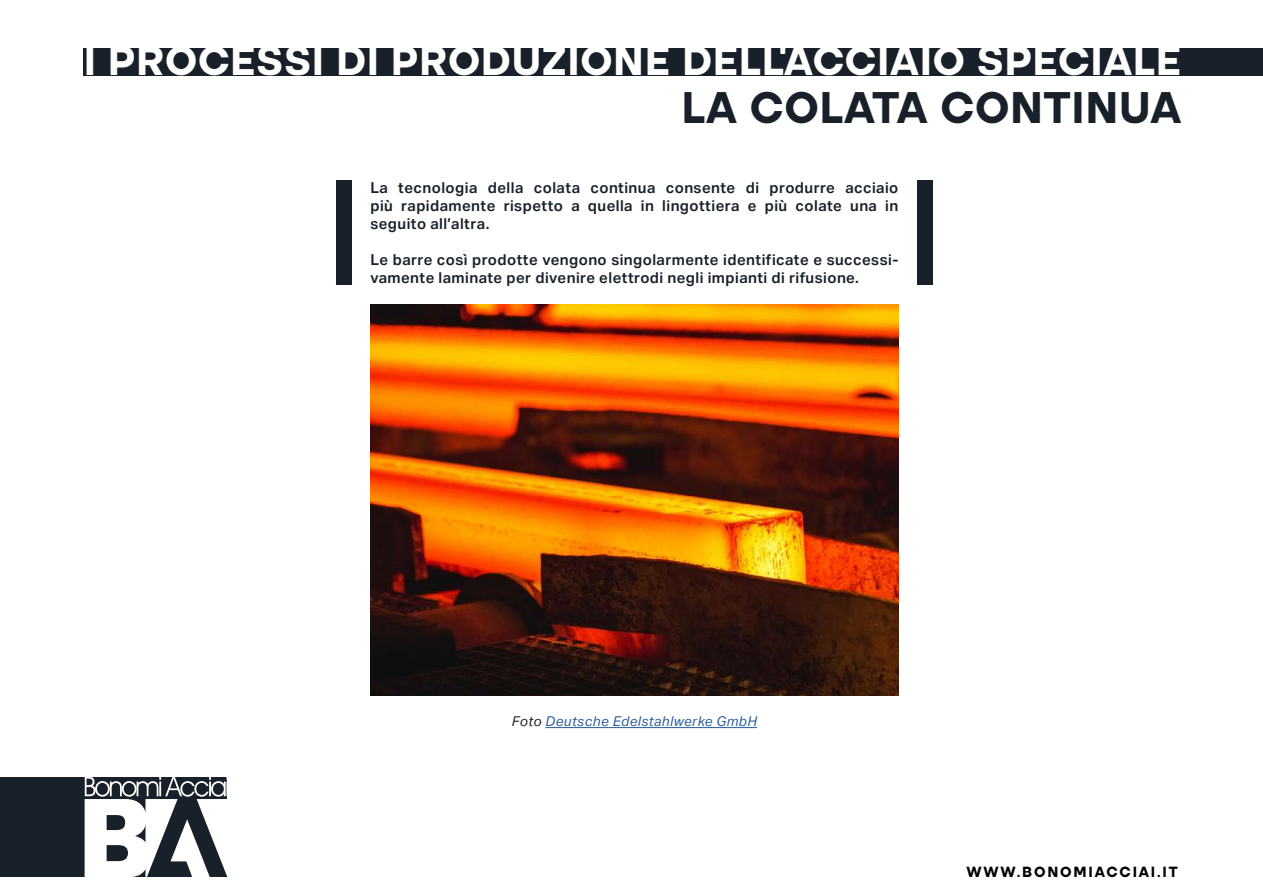
<style>
.page{position:relative;width:1263px;height:893px;background:#fff}
.page>*{position:absolute;margin:0;border:0;box-sizing:border-box;transform-origin:0 0}
.t1{font:700 45px "Altone Trial";letter-spacing:.015em;color:#182029}
.t2{font:700 42px "Altone Trial";letter-spacing:.015em;color:#fff}
.t3{font:600 15px/18px "Aktiv Grotesk";letter-spacing:.03em;color:#182029;text-align:justify}
.t4{font:700 15px "Altone Trial";letter-spacing:.12em;color:#000}
.t5{font:italic 13.5px "Aktiv Grotesk";letter-spacing:.04em;color:#275b9b}
.s1{color:#182029}
</style>
<div class="page">
<div style="left:83px;top:48px;width:1180px;height:27px;background:#182029"></div>
<img style="left:370px;top:304px;width:528px;height:391px">
<hr style="left:545px;top:727px;width:212px;height:1px;background:#275b9b">
<div style="left:336px;top:180px;width:15px;height:105px;background:#182029"></div>
<div style="left:917px;top:180px;width:16px;height:105px;background:#182029"></div>
<div style="left:0;top:777px;width:227px;height:100px;background:#182029"></div>
<svg style="left:85px;top:777px;width:142px;height:100px"></svg>
<h2 class="t2" style="left:84px;top:42px;width:1099px">I PROCESSI DI PRODUZIONE DELL’ACCIAIO SPECIALE</h2>
<h1 class="t1" style="left:682px;top:88px;width:501px">LA COLATA CONTINUA</h1>
<p class="t3" style="left:370px;top:179px;width:529px">La tecnologia della colata continua consente di produrre acciaio più rapidamente rispetto a quella in lingottiera e più colate una in seguito all’altra.</p>
<p class="t3" style="left:370px;top:251px;width:529px">Le barre così prodotte vengono singolarmente identificate e successi&shy;vamente laminate per divenire elettrodi negli impianti di rifusione.</p>
<p class="t5" style="left:512px;top:714px;width:247px"><span class="s1">Foto</span> Deutsche Edelstahlwerke GmbH</p>
<p class="t4" style="left:966px;top:865px;width:213px">WWW.BONOMIACCIAI.IT</p>
</div>
